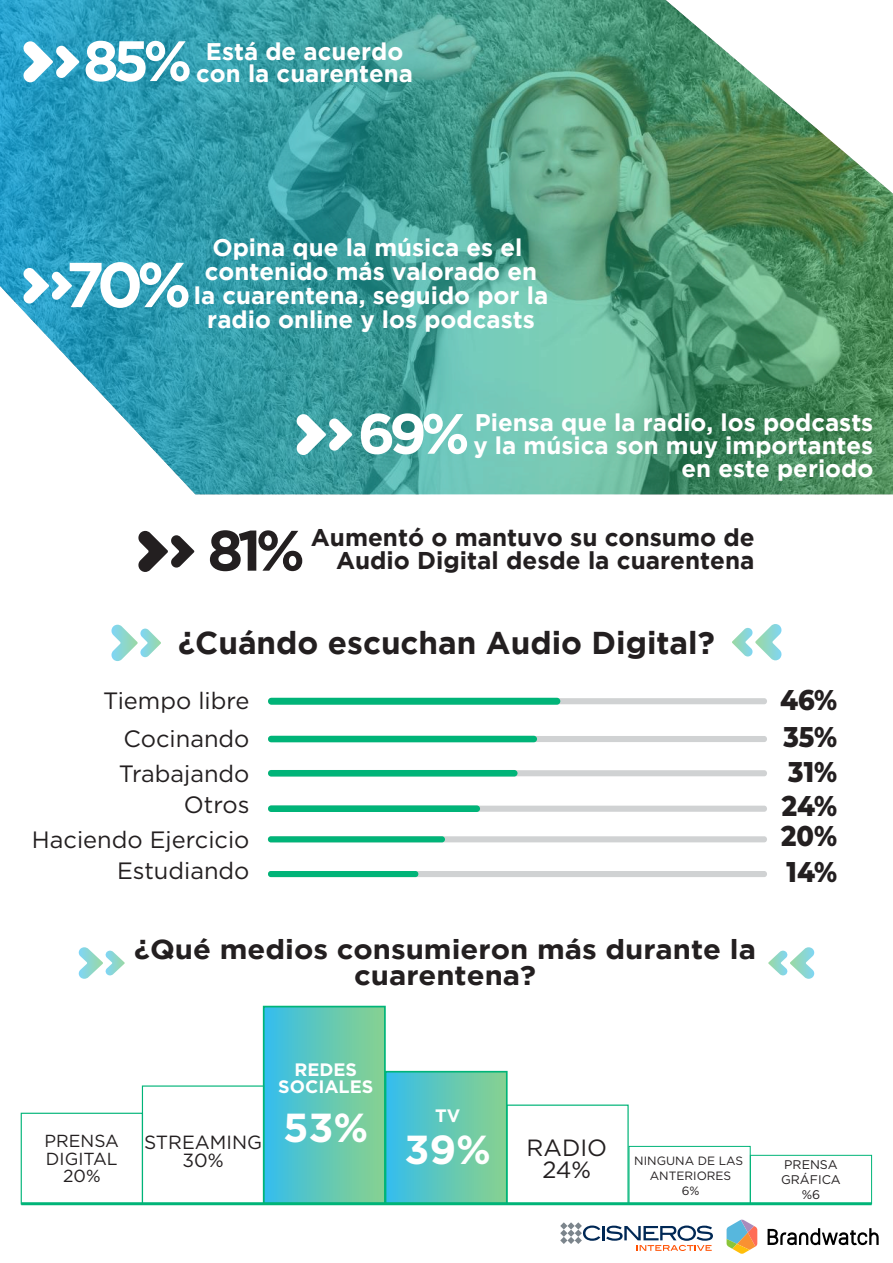
<style>
.page{position:relative;width:893px;height:1263px;background:#fff}
.page>*{position:absolute;margin:0;border:0;box-sizing:border-box;transform-origin:0 0}
.t1{font:700 63.3px "Gotham";color:#fff}
.t2{font:700 57px "Gotham";color:#231f20}
.t3{font:700 56.85px "Gotham";color:#fff}
.t4{font:700 56.7px "Gotham";color:#fff}
.t5{font:700 40.5px "Gotham";color:#fff}
.t6{font:700 31.5px "Gotham";color:#231f20}
.t7{font:800 28.5px "Montserrat";color:#231f20;scale:.9 1}
.t8{font:700 27.3px/26px "Gotham";color:#231f20;text-align:center;scale:1.07 1}
.t9{font:700 24.15px/22.5px "Gotham";color:#231f20;text-align:right}
.t10{font:700 24px/22.8px "Gotham";color:#fff;text-align:center}
.t11{font:23.55px "Gotham";color:#231f20}
.t12{font:23.4px/21.8px "Gotham";color:#231f20;text-align:center}
.t13{font:19.05px/17.7px "Gotham";color:#231f20;text-align:center}
.t14{font:700 18px/16.5px "Gotham";color:#fff;text-align:center}
.t15{font:17.4px/17.9px "Gotham";color:#231f20;text-align:center}
.t16{font:12.45px/15px "Gotham";color:#231f20;text-align:center}
.t17{font:12px/15px "Gotham";color:#231f20;text-align:center}
</style>
<div class="page">
<svg style="left:0;top:0;width:893px;height:494px;background:#57a59b"></svg>
<svg style="left:21px;top:41px;width:58px;height:41px"></svg>
<svg style="left:294px;top:414px;width:58px;height:41px"></svg>
<svg style="left:138px;top:531px;width:56px;height:41px"></svg>
<svg style="left:22px;top:268px;width:50px;height:36px"></svg>
<svg style="left:78px;top:947px;width:47px;height:32px"></svg>
<svg style="left:768px;top:947px;width:47px;height:32px"></svg>
<svg style="left:111px;top:625px;width:50px;height:36px"></svg>
<svg style="left:732px;top:624px;width:50px;height:36px"></svg>
<div style="left:268px;top:698px;width:499px;height:6px;background:#d0d2d3;border-radius:3px"></div>
<div style="left:268px;top:698px;width:292px;height:7px;background:#00b478;border-radius:3px"></div>
<div style="left:268px;top:736px;width:499px;height:6px;background:#d0d2d3;border-radius:3px"></div>
<div style="left:268px;top:736px;width:269px;height:6px;background:#00b478;border-radius:3px"></div>
<div style="left:268px;top:836px;width:499px;height:6px;background:#d0d2d3;border-radius:3px"></div>
<div style="left:268px;top:836px;width:177px;height:6px;background:#00b478;border-radius:3px"></div>
<div style="left:268px;top:871px;width:499px;height:6px;background:#d0d2d3;border-radius:3px"></div>
<div style="left:268px;top:871px;width:150px;height:6px;background:#00b478;border-radius:3px"></div>
<div style="left:268px;top:770px;width:499px;height:6px;background:#d0d2d3;border-radius:3px"></div>
<div style="left:268px;top:770px;width:249px;height:6px;background:#00b478;border-radius:3px"></div>
<div style="left:268px;top:806px;width:499px;height:6px;background:#d0d2d3;border-radius:3px"></div>
<div style="left:268px;top:805px;width:212px;height:7px;background:#00b478;border-radius:3px"></div>
<div style="left:750px;top:1155px;width:122px;height:49px;border:1px solid #00b478"></div>
<div style="left:629px;top:1146px;width:122px;height:58px;border:1px solid #00b478"></div>
<div style="left:506px;top:1104px;width:123px;height:100px;border:1px solid #00b478"></div>
<div style="left:386px;top:1072px;width:121px;height:132px;background:linear-gradient(to right,#36bee9,#8ad28b)"></div>
<div style="left:385px;top:1071px;width:123px;height:133px;border:2px solid #00b478"></div>
<div style="left:264px;top:1006px;width:121px;height:198px;background:linear-gradient(to right,#36bee9,#8ad28b)"></div>
<div style="left:263px;top:1006px;width:123px;height:198px;border:2px solid #00b478"></div>
<div style="left:142px;top:1085px;width:122px;height:119px;border:1px solid #00b478"></div>
<div style="left:21px;top:1113px;width:122px;height:91px;border:1px solid #00b478"></div>
<hr style="left:21px;top:1202px;width:851px;height:3px;background:#00b478">
<hr style="left:602px;top:1226px;width:3px;height:14px;background:#002855">
<svg style="left:560px;top:1222px;width:40px;height:22px"></svg>
<svg style="left:606px;top:1225px;width:107px;height:26px"></svg>
<svg style="left:768px;top:1228px;width:111px;height:17px"></svg>
<svg style="left:727px;top:1219px;width:30px;height:35px"></svg>
<h3 class="t3" style="left:83px;top:28px;width:111px">85%</h3>
<p class="t10" style="left:196px;top:39px;width:218px">Está de acuerdo con la cuarentena</p>
<p class="t10" style="left:194px;top:234px;width:356px;line-height:24px">Opina que la música es el contenido más valorado en la cuarentena, seguido por la radio online y los podcasts</p>
<h1 class="t1" style="left:65px;top:248px;width:128px">70%</h1>
<h3 class="t4" style="left:358px;top:401px;width:113px">69%</h3>
<p class="t10" style="left:473px;top:411px;width:401px;text-align:right">Piensa que la radio, los podcasts y la música son muy importantes en este periodo</p>
<h2 class="t2" style="left:207px;top:517px;width:99px">81%</h2>
<p class="t9" style="left:311px;top:526px;width:445px">Aumentó o mantuvo su consumo de<br>Audio Digital desde la cuarentena</p>
<h3 class="t6" style="left:178px;top:624px;width:538px">¿Cuándo escuchan Audio Digital?</h3>
<p class="t11" style="left:103px;top:688px;width:148px">Tiempo libre</p>
<p class="t7" style="left:780px;top:678px;width:65px">46%</p>
<p class="t11" style="left:124px;top:726px;width:127px">Cocinando</p>
<p class="t7" style="left:784px;top:716px;width:61px">35%</p>
<p class="t11" style="left:119px;top:760px;width:132px">Trabajando</p>
<p class="t7" style="left:788px;top:750px;width:56px">31%</p>
<p class="t11" style="left:184px;top:792px;width:67px">Otros</p>
<p class="t7" style="left:782px;top:784px;width:63px">24%</p>
<p class="t11" style="left:32px;top:826px;width:219px">Haciendo Ejercicio</p>
<p class="t7" style="left:781px;top:815px;width:64px">20%</p>
<p class="t11" style="left:117px;top:858px;width:134px">Estudiando</p>
<p class="t7" style="left:787px;top:851px;width:58px">14%</p>
<p class="t8" style="left:134px;top:936px;width:583px">¿Qué medios consumieron más durante la cuarentena?</p>
<p class="t15" style="left:45px;top:1131px;width:76px">PRENSA<br>DIGITAL<br>20%</p>
<p class="t14" style="left:278px;top:1061px;width:97px">REDES<br>SOCIALES</p>
<h3 class="t5" style="left:283px;top:1104px;width:87px">53%</h3>
<p class="t14" style="left:435px;top:1107px;width:27px">TV</p>
<p class="t13" style="left:144px;top:1133px;width:120px">STREAMING<br>30%</p>
<h3 class="t5" style="left:404px;top:1126px;width:88px">39%</h3>
<p class="t12" style="left:526px;top:1136px;width:82px">RADIO<br>24%</p>
<p class="t17" style="left:634px;top:1153px;width:110px">NINGUNA DE LAS<br>ANTERIORES<br>6%</p>
<p class="t16" style="left:781px;top:1156px;width:61px">PRENSA<br>GRÁFICA %6</p>
</div>
